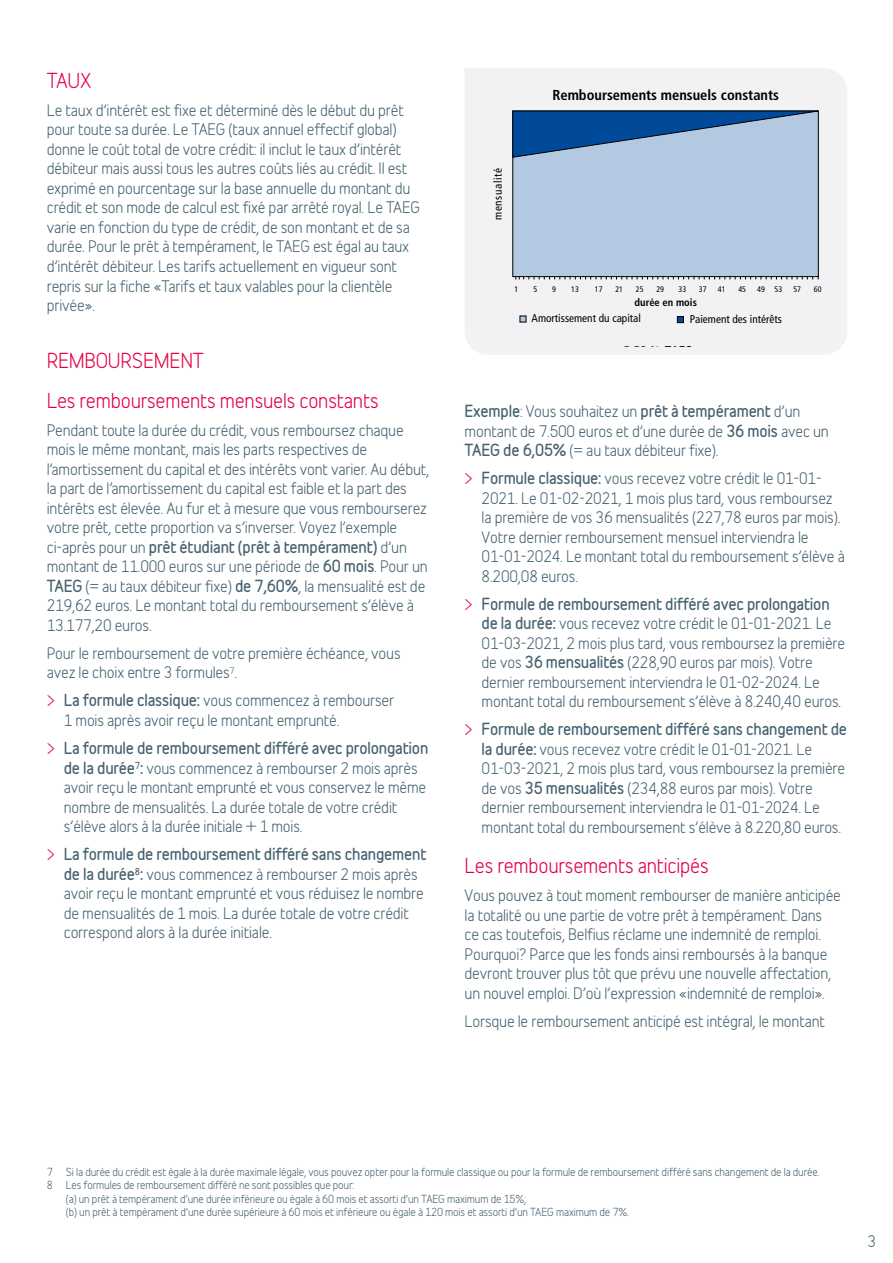
<style>
.page{position:relative;width:893px;height:1263px;background:#fff}
.page>*{position:absolute;margin:0;border:0;box-sizing:border-box;transform-origin:0 0}
.t1{font:19.5px/40.3px "Belfius Alternative";letter-spacing:-.01em;color:#e40045}
.t2{font:15px/19.5px "Belfius Alternative";letter-spacing:-.01em;color:#476270}
.t3{font:700 condensed 14.4px "Frutiger";color:#000}
.t4{font:condensed 13.2px "Helvetica";color:#000}
.t5{font:condensed 11.25px "Frutiger";color:#000}
.t6{font:condensed 11.25px "Frutiger";letter-spacing:.05em;color:#000}
.t7{font:10.5px "Belfius Alternative";letter-spacing:-.01em;color:#476270}
.t8{font:700 condensed 10.5px "Frutiger";color:#000}
.t9{font:condensed 8.1px "Frutiger";color:#000}
.s1{font-weight:700}
.s2{color:#e40045}
</style>
<div class="page">
<div style="left:465px;top:68px;width:382px;height:286px;background:#f2f2f4"></div>
<div style="left:513px;top:111px;width:305px;height:166px;background:#b3c9e1;border:1px solid #000"></div>
<svg style="left:520px;top:316px;width:6px;height:6px"></svg>
<div style="left:677px;top:316px;width:7px;height:7px;background:#004a99;border:1px solid #000"></div>
<svg style="left:512px;top:111px;width:312px;height:47px"></svg>
<svg style="left:516px;top:277px;width:303px;height:2px"></svg>
<h1 class="t1" style="left:47px;top:58px;width:46px">TAUX</h1>
<p class="t2" style="left:47px;top:99px;width:375px">Le taux d’intérêt est fixe et déterminé dès le début du prêt pour toute sa durée. Le TAEG (taux annuel effectif global) donne le coût total de votre crédit: il inclut le taux d’intérêt débiteur mais aussi tous les autres coûts liés au crédit. Il est exprimé en pourcentage sur la base annuelle du montant du crédit et son mode de calcul est fixé par arrêté royal. Le TAEG varie en fonction du type de crédit, de son montant et de sa durée. Pour le prêt à tempérament, le TAEG est égal au taux d’intérêt débiteur. Les tarifs actuellement en vigueur sont repris sur la fiche «Tarifs et taux valables pour la clientèle privée».</p>
<h1 class="t1" style="left:47px;top:338px;width:333px">REMBOURSEMENT<br>Les remboursements mensuels constants</h1>
<p class="t2" style="left:47px;top:419px;width:384px">Pendant toute la durée du crédit, vous remboursez chaque mois le même montant, mais les parts respectives de l’amortissement du capital et des intérêts vont varier. Au début, la part de l’amortissement du capital est faible et la part des intérêts est élevée. Au fur et à mesure que vous rembourserez votre prêt, cette proportion va s’inverser. Voyez l’exemple ci-après pour un <span class="s1">prêt étudiant (prêt à tempérament)</span> d’un montant de 11.000 euros sur une période de <span class="s1">60 mois</span>. Pour un <span class="s1">TAEG</span> (= au taux débiteur fixe) <span class="s1">de 7,60%</span>, la mensualité est de 219,62 euros. Le montant total du remboursement s’élève à 13.177,20 euros.</p>
<p class="t2" style="left:47px;top:642px;width:355px">Pour le remboursement de votre première échéance, vous avez le choix entre 3 formules<sup>7</sup>.</p>
<p class="t2" style="left:64px;top:689px;width:332px;text-indent:-17px"><span class="s2">&gt;</span> <span class="s1">La formule classique:</span> vous commencez à rembourser<br>1 mois après avoir reçu le montant emprunté.</p>
<p class="t2" style="left:64px;top:737px;width:366px;text-indent:-17px"><span class="s2">&gt;</span> <span class="s1">La formule de remboursement différé avec prolongation de la durée</span><sup>7</sup><span class="s1">:</span> vous commencez à rembourser 2 mois après avoir reçu le montant emprunté et vous conservez le même nombre de mensualités. La durée totale de votre crédit s’élève alors à la durée initiale + 1 mois.</p>
<p class="t2" style="left:64px;top:843px;width:364px;text-indent:-17px"><span class="s2">&gt;</span> <span class="s1">La formule de remboursement différé sans changement de la durée</span><sup>8</sup><span class="s1">:</span> vous commencez à rembourser 2 mois après avoir reçu le montant emprunté et vous réduisez le nombre de mensualités de 1 mois. La durée totale de votre crédit correspond alors à la durée initiale.</p>
<p class="t3" style="left:552px;top:86px;width:228px">Remboursements mensuels constants</p>
<p class="t6" style="left:491px;top:220px;width:53px;rotate:-90deg">mensualité</p>
<p class="t9" style="left:514px;top:284px;width:5px">1</p>
<p class="t9" style="left:533px;top:284px;width:5px">5</p>
<p class="t9" style="left:552px;top:284px;width:5px">9</p>
<p class="t9" style="left:571px;top:284px;width:9px">13</p>
<p class="t9" style="left:595px;top:284px;width:9px">17</p>
<p class="t9" style="left:615px;top:284px;width:9px">21</p>
<p class="t9" style="left:636px;top:284px;width:9px">25</p>
<p class="t9" style="left:656px;top:284px;width:9px">29</p>
<p class="t9" style="left:678px;top:284px;width:9px">33</p>
<p class="t9" style="left:699px;top:284px;width:9px">37</p>
<p class="t9" style="left:718px;top:284px;width:9px">41</p>
<p class="t9" style="left:738px;top:284px;width:9px">45</p>
<p class="t9" style="left:757px;top:284px;width:26px">49 53</p>
<p class="t9" style="left:793px;top:284px;width:9px">57</p>
<p class="t9" style="left:814px;top:284px;width:9px">60</p>
<p class="t8" style="left:634px;top:296px;width:64px">durée en mois</p>
<p class="t5" style="left:532px;top:312px;width:111px">Amortissement du capital</p>
<p class="t5" style="left:690px;top:312px;width:94px">Paiement des intérêts</p>
<p class="t4" style="left:624px;top:343px;width:71px">5,58 % TAEG</p>
<p class="t2" style="left:465px;top:400px;width:366px"><span class="s1">Exemple</span>: Vous souhaitez un <span class="s1">prêt à tempérament</span> d’un montant de 7.500 euros et d’une durée de <span class="s1">36 mois</span> avec un<br><span class="s1">TAEG de 6,05%</span> (= au taux débiteur fixe).</p>
<p class="t2" style="left:482px;top:467px;width:365px;text-indent:-17px"><span class="s2">&gt;</span> <span class="s1">Formule classique:</span> vous recevez votre crédit le 01-01- 2021. Le 01-02-2021, 1 mois plus tard, vous remboursez la première de vos 36 mensualités (227,78 euros par mois).<br>Votre dernier remboursement mensuel interviendra le 01-01-2024. Le montant total du remboursement s’élève à 8.200,08 euros.</p>
<p class="t2" style="left:482px;top:593px;width:365px;text-indent:-17px"><span class="s2">&gt;</span> <span class="s1">Formule de remboursement différé avec prolongation de la durée:</span> vous recevez votre crédit le 01-01-2021. Le 01-03-2021, 2 mois plus tard, vous remboursez la première de vos <span class="s1">36 mensualités</span> (228,90 euros par mois). Votre dernier remboursement interviendra le 01-02-2024. Le montant total du remboursement s’élève à 8.240,40 euros.</p>
<p class="t2" style="left:482px;top:718px;width:367px;text-indent:-17px"><span class="s2">&gt;</span> <span class="s1">Formule de remboursement différé sans changement de la durée:</span> vous recevez votre crédit le 01-01-2021. Le 01-03-2021, 2 mois plus tard, vous remboursez la première de vos <span class="s1">35 mensualités</span> (234,88 euros par mois). Votre dernier remboursement interviendra le 01-01-2024. Le montant total du remboursement s’élève à 8.220,80 euros.</p>
<h1 class="t1" style="left:465px;top:843px;width:246px">Les remboursements anticipés</h1>
<p class="t2" style="left:465px;top:884px;width:378px">Vous pouvez à tout moment rembourser de manière anticipée la totalité ou une partie de votre prêt à tempérament. Dans<br>ce cas toutefois, Belfius réclame une indemnité de remploi.<br>Pourquoi? Parce que les fonds ainsi remboursés à la banque devront trouver plus tôt que prévu une nouvelle affectation, un nouvel emploi. D’où l’expression «indemnité de remploi».</p>
<p class="t2" style="left:465px;top:1010px;width:362px">Lorsque le remboursement anticipé est intégral, le montant</p>
<p class="t7" style="left:47px;top:1163px;width:774px">7 Si la durée du crédit est égale à la durée maximale légale, vous pouvez opter pour la formule classique ou pour la formule de remboursement différé sans changement de la durée.</p>
<p class="t7" style="left:47px;top:1176px;width:309px">8 Les formules de remboursement différé ne sont possibles que pour:</p>
<p class="t7" style="left:66px;top:1190px;width:462px">(a) un prêt à tempérament d’une durée inférieure ou égale à 60 mois et assorti d’un TAEG maximum de 15%;</p>
<p class="t7" style="left:66px;top:1203px;width:565px">(b) un prêt à tempérament d’une durée supérieure à 60 mois et inférieure ou égale à 120 mois et assorti d’un TAEG maximum de 7%.</p>
<p class="t2" style="left:867px;top:1230px;width:10px">3</p>
</div>
